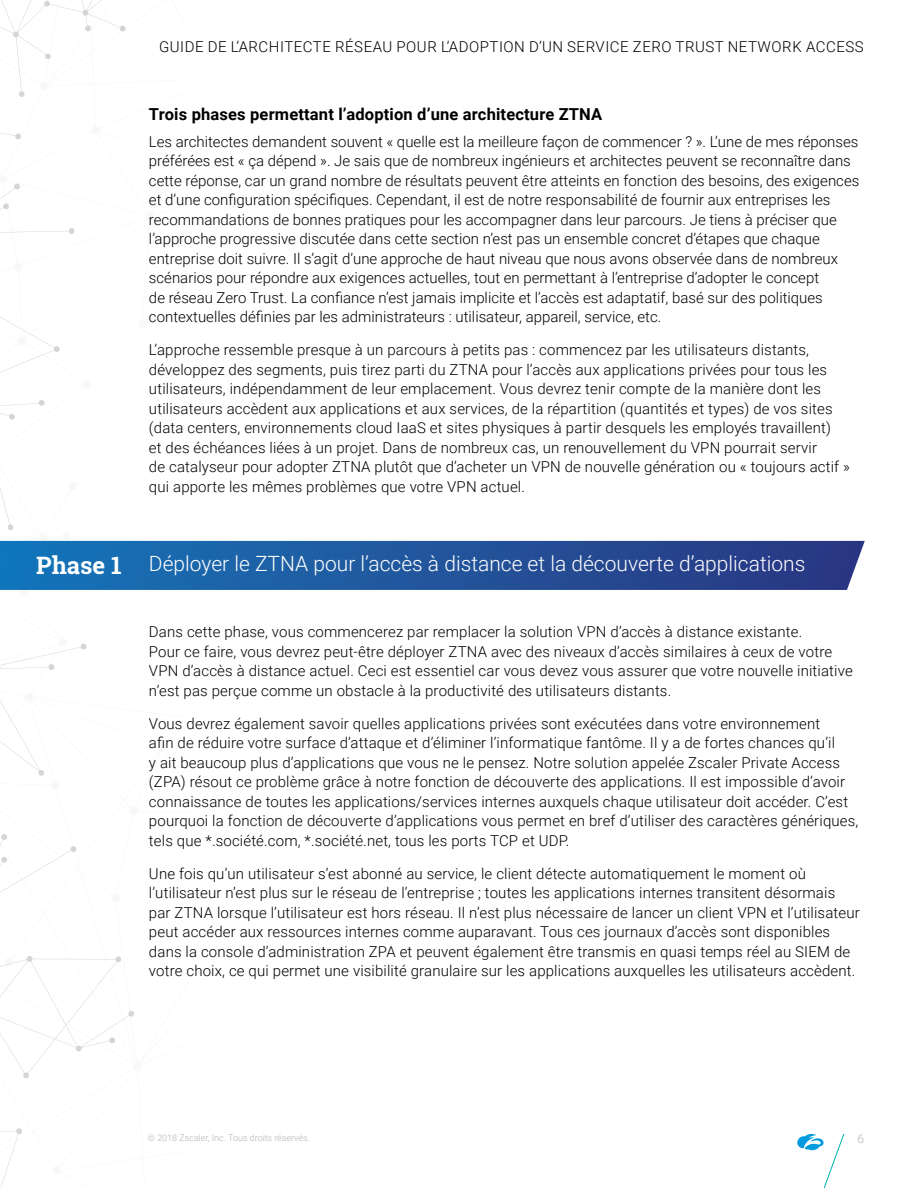
<style>
.page{position:relative;width:918px;height:1188px;background:#fff}
.page>*{position:absolute;margin:0;border:0;box-sizing:border-box;transform-origin:0 0}
.t1{font:700 24px "Roboto Slab";color:#fff}
.t2{font:300 21px "Roboto";color:#fff}
.t3{font:700 16.5px "Roboto";letter-spacing:.01em;color:#000}
.t4{font:300 15px/19.5px "Roboto";letter-spacing:.01em;color:#000}
.t5{font:300 15px "Roboto";letter-spacing:.035em;color:#000}
.t6{font:300 12px "Roboto";color:#b3b3b3}
.t7{font:300 9px "Roboto";color:#b3b3b3}
</style>
<div class="page">
<svg style="left:797px;top:1134px;width:47px;height:54px"></svg>
<svg style="left:0;top:0;width:189px;height:1188px"></svg>
<svg style="left:0;top:541px;width:865px;height:49px;background:#22579e"></svg>
<h1 class="t1" style="left:36px;top:549px;width:87px">Phase 1</h1>
<p class="t5" style="left:159px;top:36px;width:706px">GUIDE DE L’ARCHITECTE RÉSEAU POUR L’ADOPTION D’UN SERVICE ZERO TRUST NETWORK ACCESS</p>
<p class="t3" style="left:149px;top:103px;width:455px">Trois phases permettant l’adoption d’une architecture ZTNA</p>
<p class="t4" style="left:149px;top:131px;width:712px">Les architectes demandent souvent « quelle est la meilleure façon de commencer ? ». L’une de mes réponses préférées est « ça dépend ». Je sais que de nombreux ingénieurs et architectes peuvent se reconnaître dans cette réponse, car un grand nombre de résultats peuvent être atteints en fonction des besoins, des exigences et d’une configuration spécifiques. Cependant, il est de notre responsabilité de fournir aux entreprises les recommandations de bonnes pratiques pour les accompagner dans leur parcours. Je tiens à préciser que l’approche progressive discutée dans cette section n’est pas un ensemble concret d’étapes que chaque entreprise doit suivre. Il s’agit d’une approche de haut niveau que nous avons observée dans de nombreux scénarios pour répondre aux exigences actuelles, tout en permettant à l’entreprise d’adopter le concept<br>de réseau Zero Trust. La confiance n’est jamais implicite et l’accès est adaptatif, basé sur des politiques contextuelles définies par les administrateurs : utilisateur, appareil, service, etc.</p>
<p class="t4" style="left:149px;top:339px;width:702px">L’approche ressemble presque à un parcours à petits pas : commencez par les utilisateurs distants, développez des segments, puis tirez parti du ZTNA pour l’accès aux applications privées pour tous les utilisateurs, indépendamment de leur emplacement. Vous devrez tenir compte de la manière dont les utilisateurs accèdent aux applications et aux services, de la répartition (quantités et types) de vos sites (data centers, environnements cloud IaaS et sites physiques à partir desquels les employés travaillent)<br>et des échéances liées à un projet. Dans de nombreux cas, un renouvellement du VPN pourrait servir<br>de catalyseur pour adopter ZTNA plutôt que d’acheter un VPN de nouvelle génération ou « toujours actif » qui apporte les mêmes problèmes que votre VPN actuel.</p>
<h2 class="t2" style="left:149px;top:549px;width:658px">Déployer le ZTNA pour l’accès à distance et la découverte d’applications</h2>
<p class="t4" style="left:149px;top:621px;width:705px">Dans cette phase, vous commencerez par remplacer la solution VPN d’accès à distance existante.<br>Pour ce faire, vous devrez peut-être déployer ZTNA avec des niveaux d’accès similaires à ceux de votre VPN d’accès à distance actuel. Ceci est essentiel car vous devez vous assurer que votre nouvelle initiative n’est pas perçue comme un obstacle à la productivité des utilisateurs distants.</p>
<p class="t4" style="left:149px;top:713px;width:711px">Vous devrez également savoir quelles applications privées sont exécutées dans votre environnement<br>afin de réduire votre surface d’attaque et d’éliminer l’informatique fantôme. Il y a de fortes chances qu’il<br>y ait beaucoup plus d’applications que vous ne le pensez. Notre solution appelée Zscaler Private Access (ZPA) résout ce problème grâce à notre fonction de découverte des applications. Il est impossible d’avoir connaissance de toutes les applications/services internes auxquels chaque utilisateur doit accéder. C’est pourquoi la fonction de découverte d’applications vous permet en bref d’utiliser des caractères génériques, tels que *.société.com, *.société.net, tous les ports TCP et UDP.</p>
<p class="t4" style="left:149px;top:863px;width:712px">Une fois qu’un utilisateur s’est abonné au service, le client détecte automatiquement le moment où l’utilisateur n’est plus sur le réseau de l’entreprise ; toutes les applications internes transitent désormais par ZTNA lorsque l’utilisateur est hors réseau. Il n’est plus nécessaire de lancer un client VPN et l’utilisateur peut accéder aux ressources internes comme auparavant. Tous ces journaux d’accès sont disponibles dans la console d’administration ZPA et peuvent également être transmis en quasi temps réel au SIEM de votre choix, ce qui permet une visibilité granulaire sur les applications auxquelles les utilisateurs accèdent.</p>
<p class="t7" style="left:148px;top:1131px;width:163px">© 2018 Zscaler, Inc. Tous droits réservés.</p>
<p class="t6" style="left:857px;top:1130px;width:8px">6</p>
</div>
